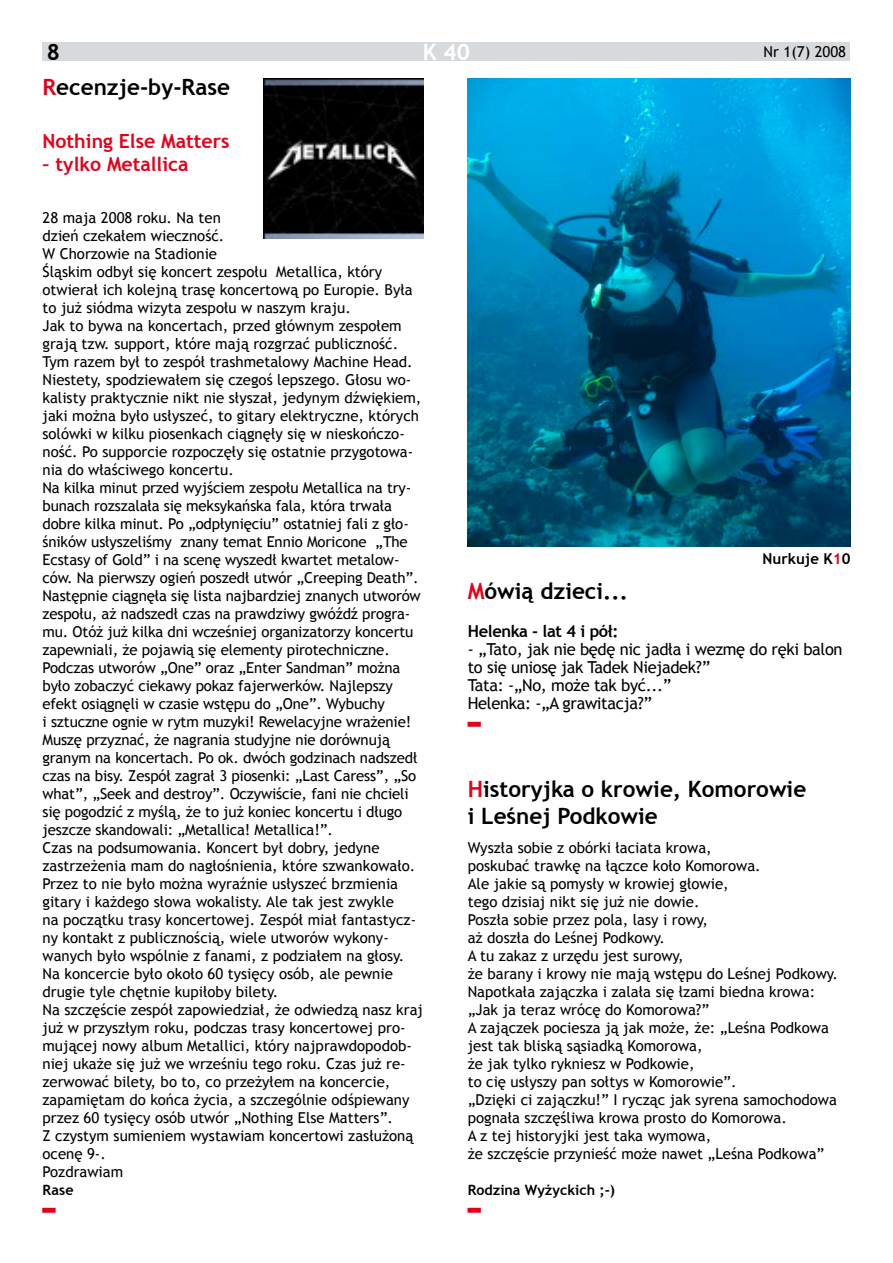
<style>
.page{position:relative;width:893px;height:1263px;background:#fff}
.page>*{position:absolute;margin:0;border:0;box-sizing:border-box;transform-origin:0 0}
.t1{font:700 45px "Trebuchet MS";color:#e5001a;scale:.5 1}
.t2{font:700 22.5px/27px "Trebuchet MS";color:#000}
.t3{font:700 22.5px "Trebuchet MS";color:#fff}
.t4{font:700 19.5px "Trebuchet MS";color:#e5001a}
.t5{font:16.5px/18px "Trebuchet MS";letter-spacing:-.02em;color:#000}
.t6{font:700 16.5px "Trebuchet MS";letter-spacing:-.02em;color:#000}
.t7{font:15px/18px "Trebuchet MS";color:#000}
.t8{font:700 15px "Trebuchet MS";color:#000}
.t9{font:700 14.25px "Trebuchet MS";color:#000}
.s1{color:#e5001a}
</style>
<div class="page">
<div style="left:43px;top:43px;width:807px;height:18px;background:#d7dadc"></div>
<img style="left:263px;top:79px;width:160px;height:160px">
<img style="left:468px;top:79px;width:382px;height:468px">
<h2 class="t2" style="left:43px;top:74px;width:189px"><span class="s1">R</span>ecenzje-by-Rase</h2>
<h3 class="t4" style="left:43px;top:129px;width:188px">Nothing Else Matters</h3>
<h3 class="t4" style="left:43px;top:152px;width:148px">– tylko Metallica</h3>
<h2 class="t3" style="left:423px;top:38px;width:49px">K 40</h2>
<p class="t7" style="left:763px;top:43px;width:84px">Nr 1(7) 2008</p>
<p class="t7" style="left:43px;top:208px;width:382px">28 maja 2008 roku. Na ten<br>dzień czekałem wieczność.<br>W Chorzowie na Stadionie<br>Śląskim odbył się koncert zespołu Metallica, który otwierał ich kolejną trasę koncertową po Europie. Była to już siódma wizyta zespołu w naszym kraju.<br>Jak to bywa na koncertach, przed głównym zespołem grają tzw. support, które mają rozgrzać publiczność.<br>Tym razem był to zespół trashmetalowy Machine Head.<br>Niestety, spodziewałem się czegoś lepszego. Głosu wo&shy;kalisty praktycznie nikt nie słyszał, jedynym dźwiękiem, jaki można było usłyszeć, to gitary elektryczne, których solówki w kilku piosenkach ciągnęły się w nieskończo&shy;ność. Po supporcie rozpoczęły się ostatnie przygotowa&shy;nia do właściwego koncertu.<br>Na kilka minut przed wyjściem zespołu Metallica na try&shy;bunach rozszalała się meksykańska fala, która trwała dobre kilka minut. Po „odpłynięciu” ostatniej fali z gło&shy;śników usłyszeliśmy znany temat Ennio Moricone „The Ecstasy of Gold” i na scenę wyszedł kwartet metalow&shy;ców. Na pierwszy ogień poszedł utwór „Creeping Death”.<br>Następnie ciągnęła się lista najbardziej znanych utworów zespołu, aż nadszedł czas na prawdziwy gwóźdź progra&shy;mu. Otóż już kilka dni wcześniej organizatorzy koncertu zapewniali, że pojawią się elementy pirotechniczne.<br>Podczas utworów „One” oraz „Enter Sandman” można było zobaczyć ciekawy pokaz fajerwerków. Najlepszy efekt osiągnęli w czasie wstępu do „One”. Wybuchy<br>i sztuczne ognie w rytm muzyki! Rewelacyjne wrażenie!<br>Muszę przyznać, że nagrania studyjne nie dorównują granym na koncertach. Po ok. dwóch godzinach nadszedł czas na bisy. Zespół zagrał 3 piosenki: „Last Caress”, „So what”, „Seek and destroy”. Oczywiście, fani nie chcieli się pogodzić z myślą, że to już koniec koncertu i długo jeszcze skandowali: „Metallica! Metallica!”.<br>Czas na podsumowania. Koncert był dobry, jedyne zastrzeżenia mam do nagłośnienia, które szwankowało.<br>Przez to nie było można wyraźnie usłyszeć brzmienia gitary i każdego słowa wokalisty. Ale tak jest zwykle<br>na początku trasy koncertowej. Zespół miał fantastycz&shy;ny kontakt z publicznością, wiele utworów wykony&shy;wanych było wspólnie z fanami, z podziałem na głosy.<br>Na koncercie było około 60 tysięcy osób, ale pewnie drugie tyle chętnie kupiłoby bilety.<br>Na szczęście zespół zapowiedział, że odwiedzą nasz kraj już w przyszłym roku, podczas trasy koncertowej pro&shy;mującej nowy album Metallici, który najprawdopodob&shy;niej ukaże się już we wrześniu tego roku. Czas już re&shy;zerwować bilety, bo to, co przeżyłem na koncercie, zapamiętam do końca życia, a szczególnie odśpiewany przez 60 tysięcy osób utwór „Nothing Else Matters”.<br>Z czystym sumieniem wystawiam koncertowi zasłużoną ocenę 9-.<br>Pozdrawiam</p>
<p class="t9" style="left:43px;top:1181px;width:33px">Rase</p>
<h1 class="t1" style="left:43px;top:1161px;width:28px">_</h1>
<p class="t8" style="left:763px;top:549px;width:89px">Nurkuje K<span class="s1">1</span>0</p>
<h2 class="t2" style="left:468px;top:578px;width:162px"><span class="s1">M</span>ówią dzieci...</h2>
<p class="t6" style="left:468px;top:620px;width:152px">Helenka - lat 4 i pół:</p>
<p class="t5" style="left:468px;top:640px;width:376px">- „Tato, jak nie będę nic jadła i wezmę do ręki balon to się uniosę jak Tadek Niejadek?”<br>Tata: -„No, może tak być...”<br>Helenka: -„A grawitacja?”</p>
<h1 class="t1" style="left:468px;top:675px;width:28px">_</h1>
<h2 class="t2" style="left:468px;top:776px;width:340px"><span class="s1">H</span>istoryjka o krowie, Komorowie i Leśnej Podkowie</h2>
<p class="t7" style="left:468px;top:838px;width:372px">Wyszła sobie z obórki łaciata krowa,<br>poskubać trawkę na łączce koło Komorowa.<br>Ale jakie są pomysły w krowiej głowie,<br>tego dzisiaj nikt się już nie dowie.<br>Poszła sobie przez pola, lasy i rowy,<br>aż doszła do Leśnej Podkowy.<br>A tu zakaz z urzędu jest surowy,<br>że barany i krowy nie mają wstępu do Leśnej Podkowy.<br>Napotkała zajączka i zalała się łzami biedna krowa: „Jak ja teraz wrócę do Komorowa?”<br>A zajączek pociesza ją jak może, że: „Leśna Podkowa jest tak bliską sąsiadką Komorowa,<br>że jak tylko rykniesz w Podkowie,<br>to cię usłyszy pan sołtys w Komorowie”.<br>„Dzięki ci zajączku!” I rycząc jak syrena samochodowa pognała szczęśliwa krowa prosto do Komorowa.<br>A z tej historyjki jest taka wymowa,<br>że szczęście przynieść może nawet „Leśna Podkowa”</p>
<p class="t9" style="left:468px;top:1181px;width:149px">Rodzina Wyżyckich ;-)</p>
<h1 class="t1" style="left:468px;top:1161px;width:28px">_</h1>
</div>
